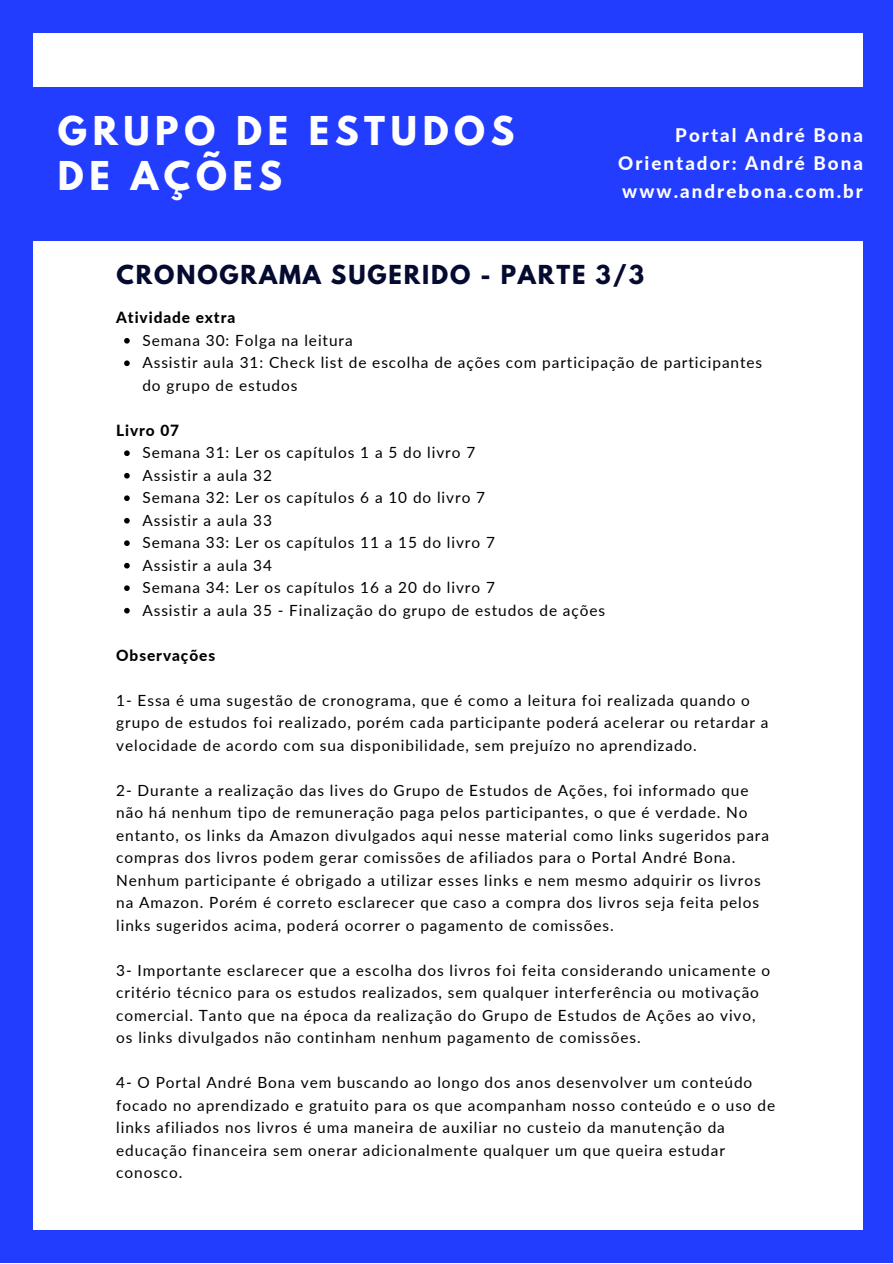
<style>
.page{position:relative;width:893px;height:1264px;background:#fff}
.page>*{position:absolute;margin:0;border:0;box-sizing:border-box;transform-origin:0 0}
.t1{font:700 35.1px/45px "League Spartan";letter-spacing:.16em;color:#fff}
.t2{font:700 23.1px "League Spartan";letter-spacing:.08em;color:#050a30}
.t3{font:800 18.75px/28px "Lato";letter-spacing:.11em;color:#fff;text-align:justify}
.t4{font:15.45px/22.5px "Lato";letter-spacing:.06em;color:#000}
.t5{font:800 15.45px "Lato";letter-spacing:.06em;color:#000}
</style>
<div class="page">
<div style="left:0;top:0;width:892px;height:1262px;background:#233dff"></div>
<div style="left:34px;top:33px;width:828px;height:1196px;background:#fff"></div>
<div style="left:0;top:87px;width:892px;height:153px;background:#233dff"></div>
<svg style="left:124px;top:338px;width:6px;height:5px"></svg>
<svg style="left:124px;top:360px;width:6px;height:6px"></svg>
<svg style="left:124px;top:450px;width:6px;height:6px"></svg>
<svg style="left:124px;top:473px;width:6px;height:5px"></svg>
<svg style="left:124px;top:495px;width:6px;height:6px"></svg>
<svg style="left:124px;top:518px;width:6px;height:5px"></svg>
<svg style="left:124px;top:540px;width:6px;height:6px"></svg>
<svg style="left:124px;top:563px;width:6px;height:5px"></svg>
<svg style="left:124px;top:585px;width:6px;height:6px"></svg>
<svg style="left:124px;top:608px;width:6px;height:5px"></svg>
<h1 class="t1" style="left:58px;top:112px;width:458px">GRUPO DE ESTUDOS<br>DE AÇÕES</h1>
<p class="t3" style="left:618px;top:120px;width:246px;text-indent:57px">Portal André Bona Orientador: André Bona www.andrebona.com.br</p>
<h2 class="t2" style="left:117px;top:264px;width:529px">CRONOGRAMA SUGERIDO - PARTE 3/3</h2>
<p class="t5" style="left:116px;top:308px;width:121px">Atividade extra</p>
<p class="t4" style="left:142px;top:328px;width:621px">Semana 30: Folga na leitura<br>Assistir aula 31: Check list de escolha de ações com participação de participantes do grupo de estudos</p>
<p class="t5" style="left:116px;top:420px;width:64px">Livro 07</p>
<p class="t4" style="left:142px;top:441px;width:464px">Semana 31: Ler os capítulos 1 a 5 do livro 7<br>Assistir a aula 32<br>Semana 32: Ler os capítulos 6 a 10 do livro 7<br>Assistir a aula 33<br>Semana 33: Ler os capítulos 11 a 15 do livro 7<br>Assistir a aula 34<br>Semana 34: Ler os capítulos 16 a 20 do livro 7<br>Assistir a aula 35 - Finalização do grupo de estudos de ações</p>
<p class="t5" style="left:116px;top:645px;width:100px">Observações</p>
<p class="t4" style="left:116px;top:688px;width:653px">1- Essa é uma sugestão de cronograma, que é como a leitura foi realizada quando o grupo de estudos foi realizado, porém cada participante poderá acelerar ou retardar a velocidade de acordo com sua disponibilidade, sem prejuízo no aprendizado.</p>
<p class="t4" style="left:116px;top:778px;width:654px">2- Durante a realização das lives do Grupo de Estudos de Ações, foi informado que não há nenhum tipo de remuneração paga pelos participantes, o que é verdade. No entanto, os links da Amazon divulgados aqui nesse material como links sugeridos para compras dos livros podem gerar comissões de afiliados para o Portal André Bona.<br>Nenhum participante é obrigado a utilizar esses links e nem mesmo adquirir os livros na Amazon. Porém é correto esclarecer que caso a compra dos livros seja feita pelos links sugeridos acima, poderá ocorrer o pagamento de comissões.</p>
<p class="t4" style="left:116px;top:958px;width:655px">3- Importante esclarecer que a escolha dos livros foi feita considerando unicamente o critério técnico para os estudos realizados, sem qualquer interferência ou motivação comercial. Tanto que na época da realização do Grupo de Estudos de Ações ao vivo, os links divulgados não continham nenhum pagamento de comissões.</p>
<p class="t4" style="left:116px;top:1070px;width:660px">4- O Portal André Bona vem buscando ao longo dos anos desenvolver um conteúdo focado no aprendizado e gratuito para os que acompanham nosso conteúdo e o uso de links afiliados nos livros é uma maneira de auxiliar no custeio da manutenção da educação financeira sem onerar adicionalmente qualquer um que queira estudar conosco.</p>
</div>
